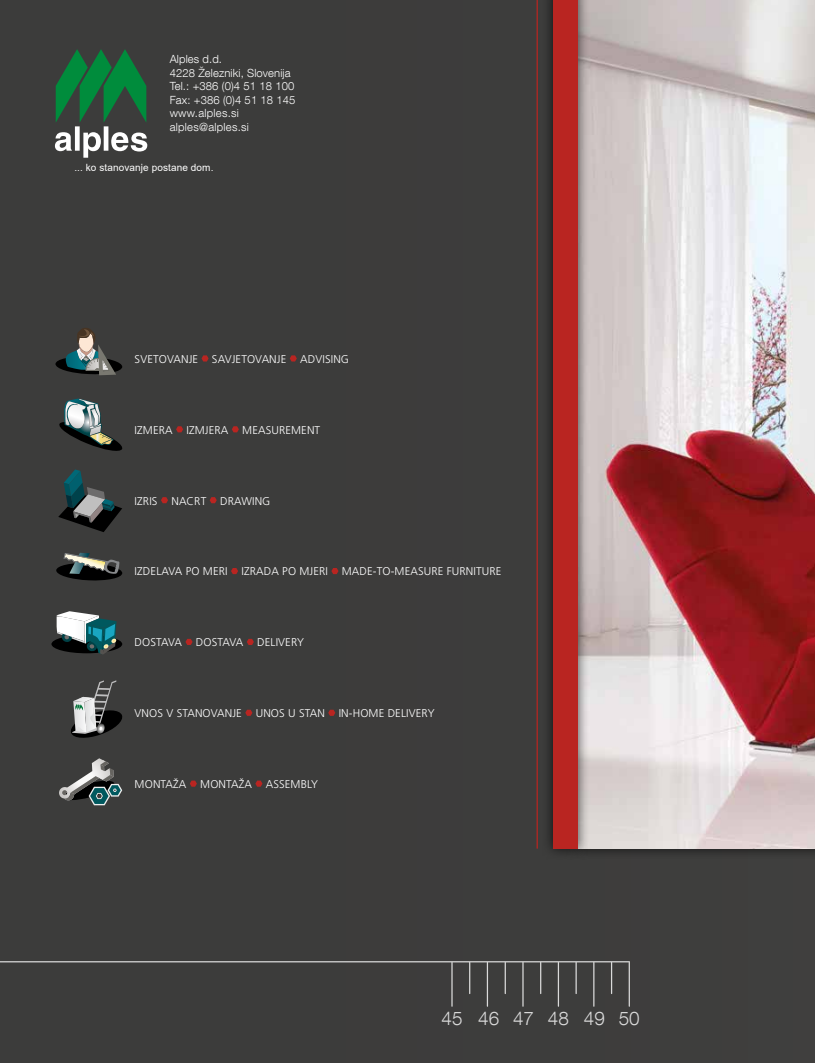
<style>
.page{position:relative;width:815px;height:1063px;background:#3c3c3b}
.page>*{position:absolute;margin:0;border:0;box-sizing:border-box;transform-origin:0 0}
.t1{font:300 18.88px "Helvetica Neue LT Com";color:#dadada}
.t2{font:300 11.25px "Frutiger LT Pro";letter-spacing:.01em;color:#fff}
.t3{font:300 11.25px/13.5px "Helvetica Neue LT Com";letter-spacing:.01em;color:#fff}
.t4{font:10px "Arial";letter-spacing:.01em;color:#fff}
</style>
<div class="page">
<img style="left:589px;top:0;width:226px;height:849px">
<div style="left:541px;top:0;width:48px;height:860px;background:#000;opacity:.75"></div>
<div style="left:553px;top:0;width:25px;height:849px;background:#b92521"></div>
<svg style="left:55px;top:49px;width:92px;height:109px"></svg>
<hr style="left:537px;top:0;width:1px;height:849px;background:#b92521">
<svg style="left:202px;top:355px;width:7px;height:7px"></svg>
<svg style="left:290px;top:355px;width:7px;height:7px"></svg>
<svg style="left:176px;top:426px;width:7px;height:6px"></svg>
<svg style="left:232px;top:426px;width:7px;height:6px"></svg>
<svg style="left:161px;top:497px;width:7px;height:6px"></svg>
<svg style="left:210px;top:497px;width:7px;height:6px"></svg>
<svg style="left:231px;top:568px;width:7px;height:6px"></svg>
<svg style="left:331px;top:568px;width:7px;height:6px"></svg>
<svg style="left:245px;top:710px;width:7px;height:6px"></svg>
<svg style="left:328px;top:710px;width:7px;height:6px"></svg>
<svg style="left:185px;top:639px;width:8px;height:6px"></svg>
<svg style="left:247px;top:639px;width:7px;height:6px"></svg>
<svg style="left:190px;top:781px;width:7px;height:6px"></svg>
<svg style="left:255px;top:781px;width:7px;height:6px"></svg>
<hr style="left:0;top:961px;width:629px;height:1px;background:#dadada">
<hr style="left:451px;top:962px;width:2px;height:44px;background:#dadada">
<hr style="left:469px;top:962px;width:1px;height:32px;background:#dadada">
<hr style="left:540px;top:962px;width:1px;height:32px;background:#dadada">
<hr style="left:611px;top:962px;width:1px;height:32px;background:#dadada">
<hr style="left:487px;top:962px;width:1px;height:44px;background:#dadada">
<hr style="left:558px;top:962px;width:1px;height:44px;background:#dadada">
<hr style="left:629px;top:962px;width:1px;height:44px;background:#dadada">
<hr style="left:505px;top:962px;width:1px;height:32px;background:#dadada">
<hr style="left:575px;top:962px;width:2px;height:32px;background:#dadada">
<hr style="left:522px;top:962px;width:2px;height:44px;background:#dadada">
<hr style="left:593px;top:962px;width:1px;height:44px;background:#dadada">
<svg style="left:56px;top:328px;width:66px;height:47px"></svg>
<svg style="left:56px;top:553px;width:66px;height:27px"></svg>
<svg style="left:59px;top:399px;width:63px;height:52px"></svg>
<div style="left:51px;top:635px;width:71px;height:18px;background:#000;border-radius:50%"></div>
<svg style="left:57px;top:611px;width:60px;height:43px"></svg>
<svg style="left:58px;top:469px;width:64px;height:63px"></svg>
<svg style="left:71px;top:680px;width:51px;height:58px"></svg>
<svg style="left:59px;top:758px;width:63px;height:47px"></svg>
<p class="t3" style="left:170px;top:52px;width:127px">Alples d.d.<br>4228 Železniki, Slovenija<br>Tel.: +386 (0)4 51 18 100<br>Fax: +386 (0)4 51 18 145 www.alples.si alples@alples.si</p>
<p class="t4" style="left:74px;top:160px;width:141px">... ko stanovanje postane dom.</p>
<p class="t2" style="left:135px;top:352px;width:216px">SVETOVANJE SAVJETOVANJE ADVISING</p>
<p class="t2" style="left:135px;top:423px;width:187px">IZMERA IZMJERA MEASUREMENT</p>
<p class="t2" style="left:135px;top:494px;width:137px">IZRIS NACRT DRAWING</p>
<p class="t2" style="left:135px;top:565px;width:368px">IZDELAVA PO MERI IZRADA PO MJERI MADE-TO-MEASURE FURNITURE</p>
<p class="t2" style="left:135px;top:636px;width:171px">DOSTAVA DOSTAVA DELIVERY</p>
<p class="t2" style="left:135px;top:707px;width:301px">VNOS V STANOVANJE UNOS U STAN IN-HOME DELIVERY</p>
<p class="t2" style="left:135px;top:778px;width:185px">MONTAŽA MONTAŽA ASSEMBLY</p>
<h1 class="t1" style="left:441px;top:1007px;width:200px">45 46 47 48 49 50</h1>
</div>
